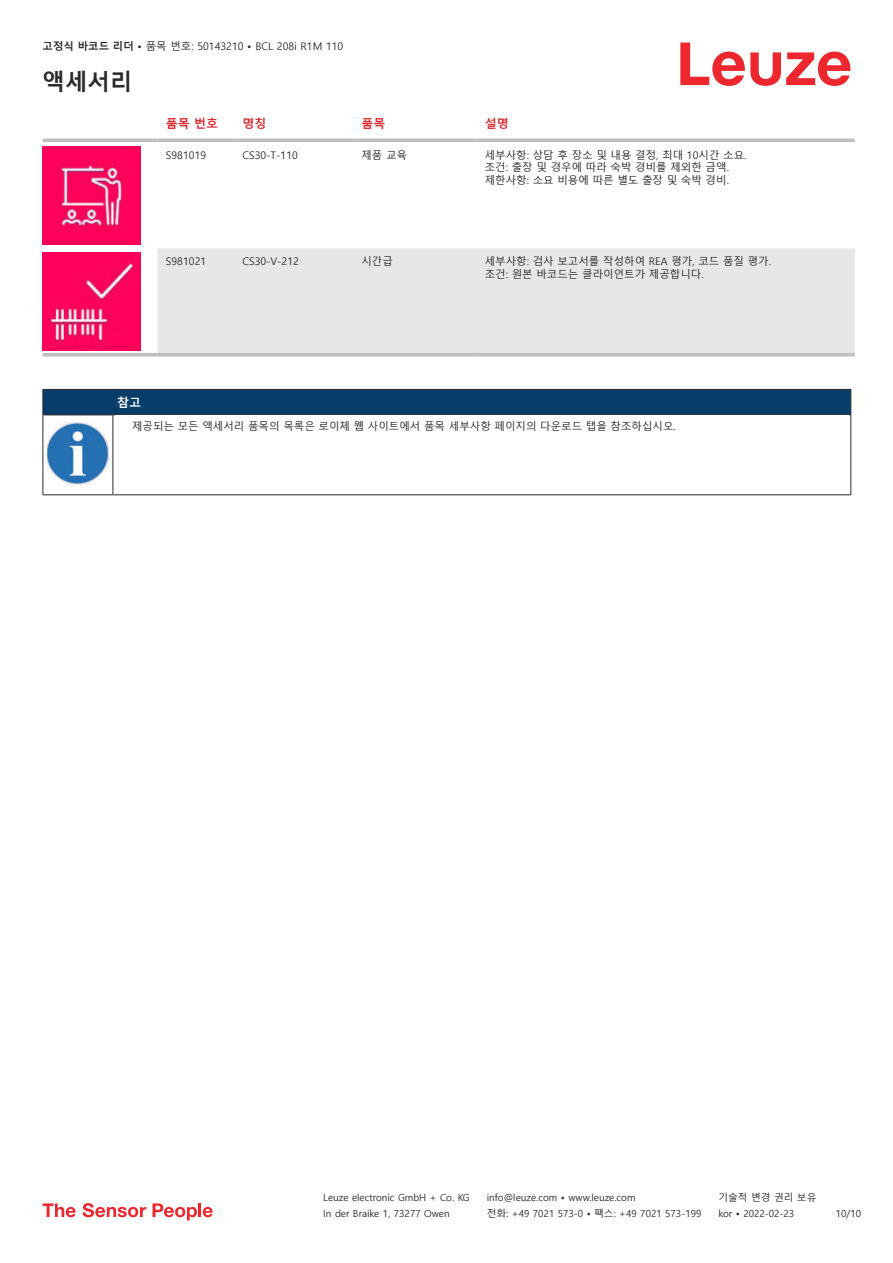
<style>
.page{position:relative;width:893px;height:1263px;background:#fff}
.page>*{position:absolute;margin:0;border:0;box-sizing:border-box;transform-origin:0 0}
.t1{font:700 22.5px "Malgun Gothic";color:#2b292a}
.t2{font:700 12px "Malgun Gothic";color:#db2a30}
.t3{font:700 12px "Malgun Gothic";color:#fff}
.t4{font:10.5px/12.6px "Malgun Gothic";color:#2b292a}
.t5{font:9.75px "Malgun Gothic";color:#2b292a}
.s1{font-weight:700}
</style>
<div class="page">
<svg style="left:680px;top:43px;width:170px;height:43px"></svg>
<svg style="left:43px;top:138px;width:812px;height:219px"></svg>
<div style="left:157px;top:248px;width:698px;height:105px;background:#e6e7e9"></div>
<hr style="left:43px;top:139px;width:114px;height:3px;background:#bdbfc1">
<hr style="left:157px;top:139px;width:77px;height:3px;background:#bdbfc1">
<hr style="left:234px;top:139px;width:119px;height:3px;background:#bdbfc1">
<hr style="left:353px;top:139px;width:123px;height:3px;background:#bdbfc1">
<hr style="left:476px;top:139px;width:379px;height:3px;background:#bdbfc1">
<hr style="left:43px;top:353px;width:114px;height:3px;background:#bdbfc1">
<hr style="left:157px;top:353px;width:77px;height:3px;background:#bdbfc1">
<hr style="left:234px;top:353px;width:119px;height:3px;background:#bdbfc1">
<hr style="left:353px;top:353px;width:123px;height:3px;background:#bdbfc1">
<hr style="left:476px;top:353px;width:379px;height:3px;background:#bdbfc1">
<img style="left:43px;top:146px;width:97px;height:98px">
<img style="left:43px;top:253px;width:97px;height:97px">
<hr style="left:43px;top:415px;width:70px;height:1px;background:#2b292a">
<svg style="left:43px;top:389px;width:808px;height:26px;background:#083c65"></svg>
<hr style="left:113px;top:415px;width:738px;height:1px;background:#2b292a">
<hr style="left:43px;top:415px;width:1px;height:75px;background:#2b292a">
<hr style="left:113px;top:415px;width:1px;height:75px;background:#2b292a">
<hr style="left:850px;top:415px;width:1px;height:75px;background:#2b292a">
<hr style="left:43px;top:494px;width:70px;height:1px;background:#2b292a">
<hr style="left:113px;top:494px;width:738px;height:1px;background:#2b292a">
<img style="left:47px;top:421px;width:61px;height:63px">
<svg style="left:43px;top:1203px;width:33px;height:14px"></svg>
<svg style="left:83px;top:1203px;width:63px;height:14px"></svg>
<svg style="left:153px;top:1203px;width:44px;height:17px"></svg>
<hr style="left:198px;top:1203px;width:3px;height:14px;background:#ed272d">
<svg style="left:203px;top:1207px;width:10px;height:10px"></svg>
<p class="t4" style="left:43px;top:40px;width:302px"><span class="s1">고정식 바코드 리더 •</span> 품목 번호: 50143210 <span class="s1">•</span> BCL 208i R1M 110</p>
<h1 class="t1" style="left:43px;top:69px;width:91px">액세서리</h1>
<p class="t2" style="left:166px;top:116px;width:54px">품목 번호</p>
<p class="t2" style="left:242px;top:116px;width:25px">명칭</p>
<p class="t2" style="left:361px;top:116px;width:25px">품목</p>
<p class="t2" style="left:485px;top:116px;width:25px">설명</p>
<p class="t4" style="left:166px;top:149px;width:42px">S981019</p>
<p class="t4" style="left:242px;top:149px;width:57px">CS30-T-110</p>
<p class="t4" style="left:361px;top:149px;width:47px">제품 교육</p>
<p class="t4" style="left:485px;top:149px;width:263px">세부사항: 상담 후 장소 및 내용 결정, 최대 10시간 소요. 조건: 출장 및 경우에 따라 숙박 경비를 제외한 금액. 제한사항: 소요 비용에 따른 별도 출장 및 숙박 경비.</p>
<p class="t4" style="left:166px;top:255px;width:42px">S981021</p>
<p class="t4" style="left:242px;top:255px;width:58px">CS30-V-212</p>
<p class="t4" style="left:361px;top:255px;width:33px">시간급</p>
<p class="t4" style="left:485px;top:255px;width:288px">세부사항: 검사 보고서를 작성하여 REA 평가, 코드 품질 평가. 조건: 원본 바코드는 클라이언트가 제공합니다.</p>
<p class="t3" style="left:117px;top:396px;width:25px">참고</p>
<p class="t4" style="left:132px;top:420px;width:545px">제공되는 모든 액세서리 품목의 목록은 로이체 웹 사이트에서 품목 세부사항 페이지의 다운로드 탭을 참조하십시오.</p>
<p class="t5" style="left:323px;top:1192px;width:148px">Leuze electronic GmbH + Co. KG</p>
<p class="t5" style="left:487px;top:1192px;width:150px">info@leuze.com • www.leuze.com</p>
<p class="t5" style="left:718px;top:1192px;width:100px">기술적 변경 권리 보유</p>
<p class="t5" style="left:323px;top:1208px;width:128px">In der Braike 1, 73277 Owen</p>
<p class="t5" style="left:487px;top:1208px;width:216px">전화: +49 7021 573-0 • 팩스: +49 7021 573-199</p>
<p class="t5" style="left:718px;top:1208px;width:77px">kor • 2022-02-23</p>
<p class="t5" style="left:836px;top:1208px;width:27px">10 /10</p>
</div>
